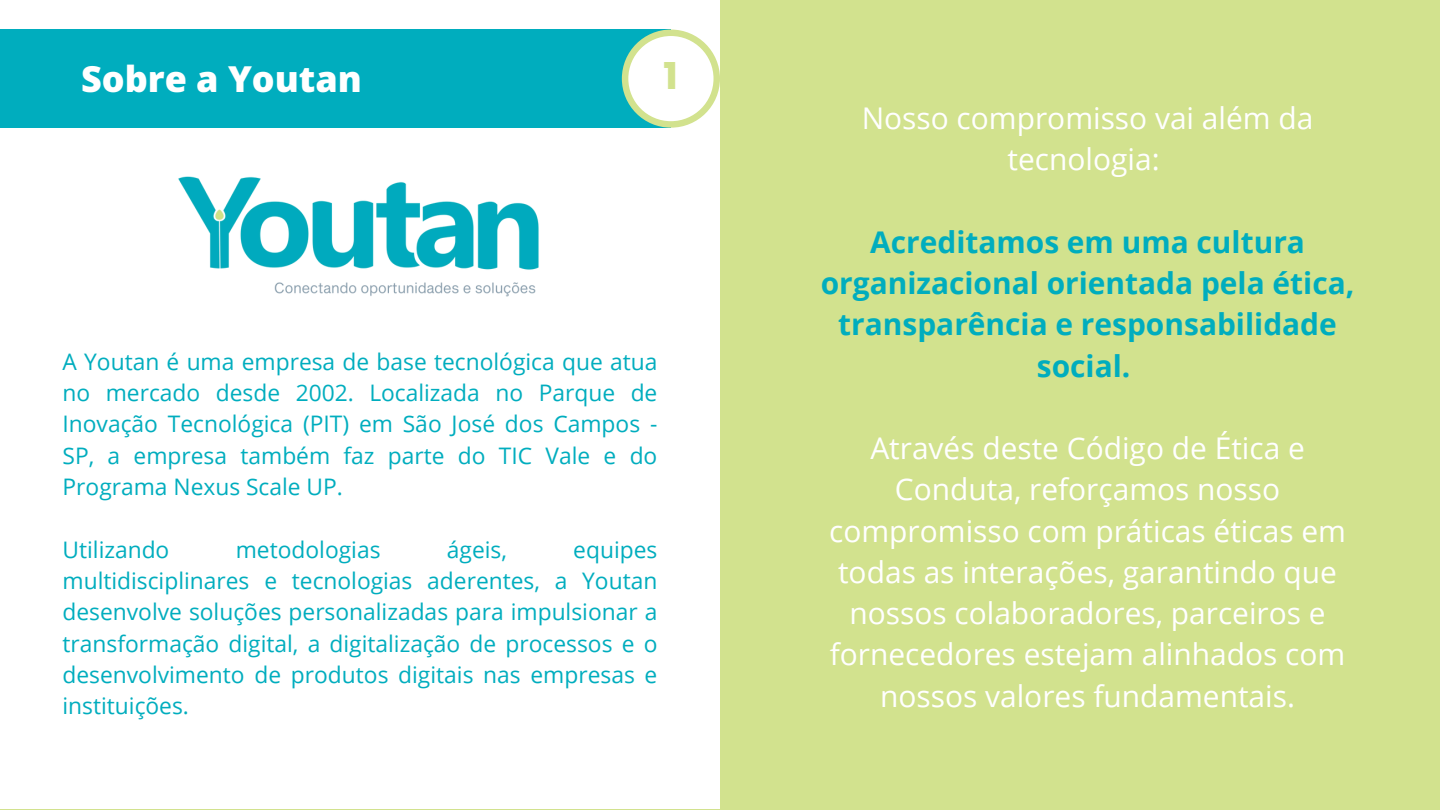
<style>
.page{position:relative;width:1440px;height:810px;background:#d2e28e}
.page>*{position:absolute;margin:0;border:0;box-sizing:border-box;transform-origin:0 0}
.t1{font:800 36px "Open Sans Hebrew";color:#fff}
.t2{font:700 36px "Futura LT Pro";color:#d2e28e}
.t3{font:29.9px/41.2px "Open Sans";color:#fff;text-align:center}
.t4{font:700 29.9px/41.2px "Open Sans";color:#00adbe;text-align:center}
.t5{font:22.8px/31.3px "Open Sans";color:#00adbe;text-align:justify}
</style>
<div class="page">
<div style="left:0;top:0;width:720px;height:809px;background:#fff"></div>
<img style="left:178px;top:176px;width:361px;height:121px">
<div style="left:0;top:30px;width:670px;height:98px;background:#00adbe"></div>
<div style="left:622px;top:30px;width:98px;height:98px;background:#d2e28e;border-radius:50%"></div>
<div style="left:628px;top:36px;width:86px;height:85px;background:#fff;border-radius:50%"></div>
<h2 class="t1" style="left:81px;top:53px;width:283px">Sobre a Youtan</h2>
<h3 class="t2" style="left:659px;top:60px;width:26px">1</h3>
<p class="t5" style="left:63px;top:345px;width:596px">A Youtan é uma empresa de base tecnológica que atua no mercado desde 2002. Localizada no Parque de Inovação Tecnológica (PIT) em São José dos Campos - SP, a empresa também faz parte do TIC Vale e do Programa Nexus Scale UP.</p>
<p class="t5" style="left:63px;top:533px;width:108px">Utilizando</p>
<p class="t5" style="left:236px;top:533px;width:146px">metodologias</p>
<p class="t5" style="left:447px;top:533px;width:62px">ágeis,</p>
<p class="t5" style="left:63px;top:533px;width:596px;text-indent:511px">equipes multidisciplinares e tecnologias aderentes, a Youtan desenvolve soluções personalizadas para impulsionar a transformação digital, a digitalização de processos e o desenvolvimento de produtos digitais nas empresas e instituições.</p>
<p class="t3" style="left:862px;top:97px;width:453px">Nosso compromisso vai além da tecnologia:</p>
<p class="t4" style="left:821px;top:221px;width:535px">Acreditamos em uma cultura organizacional orientada pela ética, transparência e responsabilidade social.</p>
<h3 class="t3" style="left:829px;top:427px;width:518px">Através deste Código de Ética e Conduta, reforçamos nosso compromisso com práticas éticas em todas as interações, garantindo que nossos colaboradores, parceiros e fornecedores estejam alinhados com nossos valores fundamentais.</h3>
</div>
